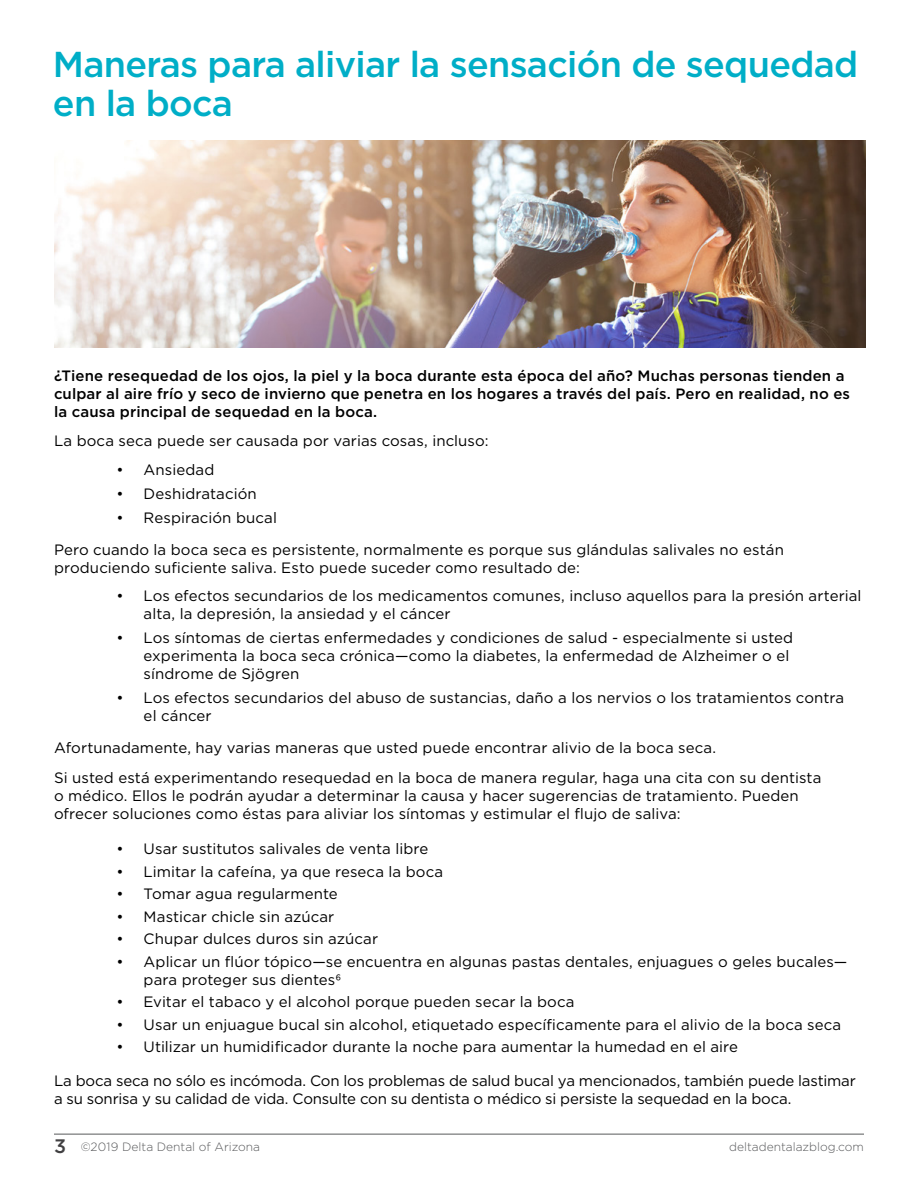
<style>
.page{position:relative;width:918px;height:1188px;background:#fff}
.page>*{position:absolute;margin:0;border:0;box-sizing:border-box;transform-origin:0 0}
.t1{font:500 36px/39px "Gotham";letter-spacing:-.02em;color:#00aec7}
.t2{font:15px/18px "Gotham";letter-spacing:.005em;color:#000}
.t3{font:500 15px/18px "Gotham";letter-spacing:.01em;color:#000}
.t4{font:300 12px "Gotham";color:#58595b}
.s1{font-weight:500;font-size:19.5px;color:#414042}
</style>
<div class="page">
<img style="left:54px;top:140px;width:811px;height:208px">
<hr style="left:54px;top:1134px;width:810px;height:1px;background:#58595b">
<h1 class="t1" style="left:53px;top:44px;width:807px">Maneras para aliviar la sensación de sequedad en la boca</h1>
<p class="t3" style="left:54px;top:366px;width:798px">¿Tiene resequedad de los ojos, la piel y la boca durante esta época del año? Muchas personas tienden a culpar al aire frío y seco de invierno que penetra en los hogares a través del país. Pero en realidad, no es la causa principal de sequedad en la boca.</p>
<p class="t2" style="left:54px;top:432px;width:436px">La boca seca puede ser causada por varias cosas, incluso:</p>
<p class="t2" style="left:117px;top:460px;width:99px">• Ansiedad</p>
<p class="t2" style="left:117px;top:484px;width:142px">• Deshidratación</p>
<p class="t2" style="left:117px;top:508px;width:162px">• Respiración bucal</p>
<p class="t2" style="left:54px;top:540px;width:731px">Pero cuando la boca seca es persistente, normalmente es porque sus glándulas salivales no están produciendo suficiente saliva. Esto puede suceder como resultado de:</p>
<p class="t2" style="left:144px;top:586px;width:719px;text-indent:-27px">• Los efectos secundarios de los medicamentos comunes, incluso aquellos para la presión arterial alta, la depresión, la ansiedad y el cáncer</p>
<p class="t2" style="left:144px;top:628px;width:651px;text-indent:-27px">• Los síntomas de ciertas enfermedades y condiciones de salud - especialmente si usted experimenta la boca seca crónica—como la diabetes, la enfermedad de Alzheimer o el síndrome de Sjögren</p>
<p class="t2" style="left:144px;top:688px;width:702px;text-indent:-27px">• Los efectos secundarios del abuso de sustancias, daño a los nervios o los tratamientos contra el cáncer</p>
<p class="t2" style="left:54px;top:739px;width:664px">Afortunadamente, hay varias maneras que usted puede encontrar alivio de la boca seca.</p>
<p class="t2" style="left:54px;top:769px;width:769px">Si usted está experimentando resequedad en la boca de manera regular, haga una cita con su dentista o médico. Ellos le podrán ayudar a determinar la causa y hacer sugerencias de tratamiento. Pueden ofrecer soluciones como éstas para aliviar los síntomas y estimular el flujo de saliva:</p>
<p class="t2" style="left:117px;top:840px;width:313px">• Usar sustitutos salivales de venta libre</p>
<p class="t2" style="left:117px;top:862px;width:328px">• Limitar la cafeína, ya que reseca la boca</p>
<p class="t2" style="left:117px;top:885px;width:223px">• Tomar agua regularmente</p>
<p class="t2" style="left:117px;top:907px;width:219px">• Masticar chicle sin azúcar</p>
<p class="t2" style="left:117px;top:930px;width:263px">• Chupar dulces duros sin azúcar</p>
<p class="t2" style="left:144px;top:952px;width:705px;text-indent:-27px">• Aplicar un flúor tópico—se encuentra en algunas pastas dentales, enjuagues o geles bucales— para proteger sus dientes6</p>
<p class="t2" style="left:117px;top:993px;width:459px">• Evitar el tabaco y el alcohol porque pueden secar la boca</p>
<p class="t2" style="left:117px;top:1015px;width:726px">• Usar un enjuague bucal sin alcohol, etiquetado específicamente para el alivio de la boca seca</p>
<p class="t2" style="left:117px;top:1038px;width:623px">• Utilizar un humidificador durante la noche para aumentar la humedad en el aire</p>
<p class="t2" style="left:54px;top:1072px;width:803px">La boca seca no sólo es incómoda. Con los problemas de salud bucal ya mencionados, también puede lastimar a su sonrisa y su calidad de vida. Consulte con su dentista o médico si persiste la sequedad en la boca.</p>
<p class="t4" style="left:54px;top:1140px;width:208px"><span class="s1">3</span> ©2019 Delta Dental of Arizona</p>
<p class="t4" style="left:729px;top:1140px;width:136px">deltadentalazblog.com</p>
</div>
